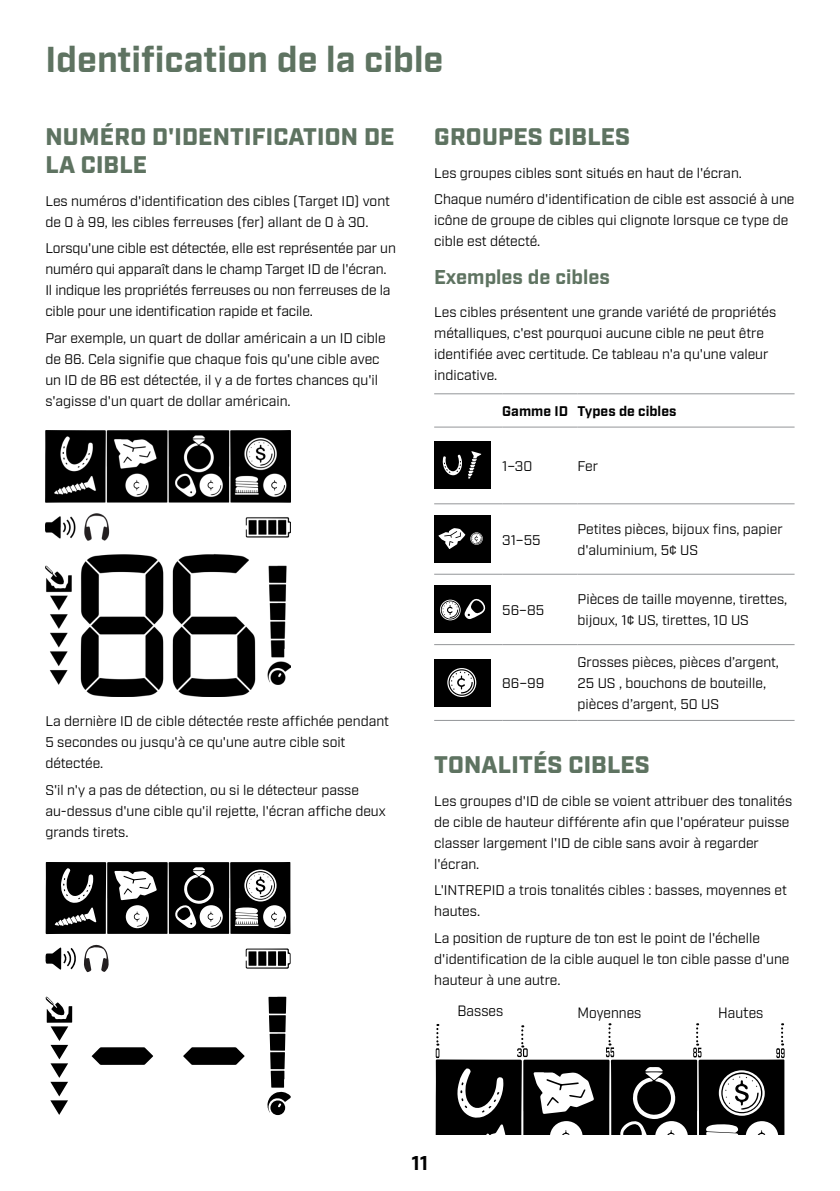
<style>
.page{position:relative;width:840px;height:1191px;background:#fff}
.page>*{position:absolute;margin:0;border:0;box-sizing:border-box;transform-origin:0 0}
.t1{font:700 36px "Industry";color:#5e7361}
.t2{font:900 24px/28px "Industry";letter-spacing:.01em;color:#5e7361}
.t3{font:700 20px "Industry";color:#5e7361}
.t4{font:700 20px "Industry";color:#000}
.t5{font:14.6px "Industry";color:#000;scale:.96 1}
.t6{font:14px/21px "Industry";color:#000}
.t7{font:700 14px "Industry";color:#000}
</style>
<div class="page">
<img style="left:45px;top:431px;width:245px;height:265px">
<svg style="left:91px;top:1047px;width:62px;height:17px"></svg>
<svg style="left:183px;top:1047px;width:62px;height:17px"></svg>
<svg style="left:267px;top:996px;width:24px;height:119px"></svg>
<svg style="left:45px;top:996px;width:27px;height:119px"></svg>
<svg style="left:245px;top:948px;width:45px;height:20px"></svg>
<svg style="left:45px;top:947px;width:31px;height:22px"></svg>
<svg style="left:46px;top:862px;width:244px;height:72px"></svg>
<svg style="left:84px;top:944px;width:25px;height:28px"></svg>
<hr style="left:434px;top:393px;width:68px;height:1px;background:#939598">
<hr style="left:502px;top:393px;width:75px;height:1px;background:#939598">
<hr style="left:577px;top:393px;width:217px;height:1px;background:#939598">
<hr style="left:434px;top:426px;width:68px;height:1px;background:#939598">
<hr style="left:502px;top:426px;width:75px;height:1px;background:#939598">
<hr style="left:577px;top:426px;width:217px;height:1px;background:#939598">
<hr style="left:434px;top:503px;width:68px;height:1px;background:#939598">
<hr style="left:502px;top:503px;width:75px;height:1px;background:#939598">
<hr style="left:577px;top:503px;width:217px;height:1px;background:#939598">
<hr style="left:434px;top:574px;width:68px;height:1px;background:#939598">
<hr style="left:502px;top:574px;width:75px;height:1px;background:#939598">
<hr style="left:577px;top:574px;width:217px;height:1px;background:#939598">
<hr style="left:434px;top:644px;width:68px;height:1px;background:#939598">
<hr style="left:502px;top:644px;width:75px;height:1px;background:#939598">
<hr style="left:577px;top:644px;width:217px;height:1px;background:#939598">
<hr style="left:434px;top:720px;width:68px;height:1px;background:#939598">
<hr style="left:502px;top:720px;width:75px;height:1px;background:#939598">
<hr style="left:577px;top:720px;width:217px;height:1px;background:#939598">
<div style="left:434px;top:441px;width:56px;height:48px;background:#000"></div>
<svg style="left:442px;top:451px;width:39px;height:28px"></svg>
<div style="left:434px;top:515px;width:56px;height:48px;background:#000"></div>
<svg style="left:438px;top:528px;width:44px;height:21px"></svg>
<div style="left:434px;top:585px;width:56px;height:48px;background:#000"></div>
<svg style="left:440px;top:598px;width:46px;height:23px"></svg>
<div style="left:434px;top:658px;width:56px;height:48px;background:#000"></div>
<svg style="left:447px;top:668px;width:29px;height:29px"></svg>
<svg style="left:435px;top:1023px;width:349px;height:111px"></svg>
<h1 class="t1" style="left:45px;top:38px;width:399px">Identification de la cible</h1>
<h2 class="t2" style="left:45px;top:124px;width:350px">NUMÉRO D'IDENTIFICATION DE<br>LA CIBLE</h2>
<p class="t6" style="left:45px;top:190px;width:346px">Les numéros d'identification des cibles (Target ID) vont de 0 à 99, les cibles ferreuses (fer) allant de 0 à 30.</p>
<p class="t6" style="left:45px;top:238px;width:352px">Lorsqu'une cible est détectée, elle est représentée par un numéro qui apparaît dans le champ Target ID de l'écran.<br>Il indique les propriétés ferreuses ou non ferreuses de la cible pour une identification rapide et facile.</p>
<p class="t6" style="left:45px;top:328px;width:342px">Par exemple, un quart de dollar américain a un ID cible de 86. Cela signifie que chaque fois qu'une cible avec un ID de 86 est détectée, il y a de fortes chances qu'il s'agisse d'un quart de dollar américain.</p>
<p class="t6" style="left:45px;top:711px;width:345px">La dernière ID de cible détectée reste affichée pendant<br>5 secondes ou jusqu'à ce qu'une autre cible soit détectée.</p>
<p class="t6" style="left:45px;top:780px;width:342px">S'il n'y a pas de détection, ou si le détecteur passe au-dessus d'une cible qu'il rejette, l'écran affiche deux grands tirets.</p>
<h2 class="t2" style="left:434px;top:124px;width:197px">GROUPES CIBLES</h2>
<p class="t6" style="left:434px;top:160px;width:361px;line-height:26.6px">Les groupes cibles sont situés en haut de l'écran.<br>Chaque numéro d'identification de cible est associé à une</p>
<p class="t6" style="left:434px;top:210px;width:355px">icône de groupe de cibles qui clignote lorsque ce type de cible est détecté.</p>
<h3 class="t3" style="left:434px;top:265px;width:177px">Exemples de cibles</h3>
<p class="t6" style="left:434px;top:301px;width:343px">Les cibles présentent une grande variété de propriétés métalliques, c'est pourquoi aucune cible ne peut être identifiée avec certitude. Ce tableau n'a qu'une valeur indicative.</p>
<p class="t7" style="left:502px;top:402px;width:175px">Gamme ID Types de cibles</p>
<p class="t6" style="left:502px;top:456px;width:32px">1–30</p>
<p class="t6" style="left:577px;top:456px;width:22px">Fer</p>
<p class="t6" style="left:502px;top:529px;width:40px">31–55</p>
<p class="t6" style="left:577px;top:519px;width:207px">Petites pièces, bijoux fins, papier d'aluminium, 5¢ US</p>
<p class="t6" style="left:502px;top:600px;width:43px">56–85</p>
<p class="t6" style="left:577px;top:589px;width:211px">Pièces de taille moyenne, tirettes, bijoux, 1¢ US, tirettes, 10 US</p>
<p class="t6" style="left:502px;top:673px;width:44px">86–99</p>
<p class="t6" style="left:577px;top:652px;width:203px">Grosses pièces, pièces d’argent,<br>25 US , bouchons de bouteille, pièces d’argent, 50 US</p>
<h2 class="t2" style="left:434px;top:752px;width:217px">TONALITÉS CIBLES</h2>
<p class="t6" style="left:434px;top:790px;width:359px">Les groupes d'ID de cible se voient attribuer des tonalités de cible de hauteur différente afin que l'opérateur puisse classer largement l'ID de cible sans avoir à regarder l'écran.</p>
<p class="t6" style="left:434px;top:880px;width:354px">L'INTREPID a trois tonalités cibles : basses, moyennes et hautes.</p>
<p class="t6" style="left:434px;top:928px;width:356px">La position de rupture de ton est le point de l'échelle d'identification de la cible auquel le ton cible passe d'une hauteur à une autre.</p>
<p class="t5" style="left:457px;top:1002px;width:49px">Basses</p>
<p class="t5" style="left:577px;top:1004px;width:68px">Moyennes</p>
<p class="t5" style="left:717px;top:1003px;width:49px">Hautes</p>
<h3 class="t4" style="left:411px;top:1151px;width:18px">11</h3>
</div>
